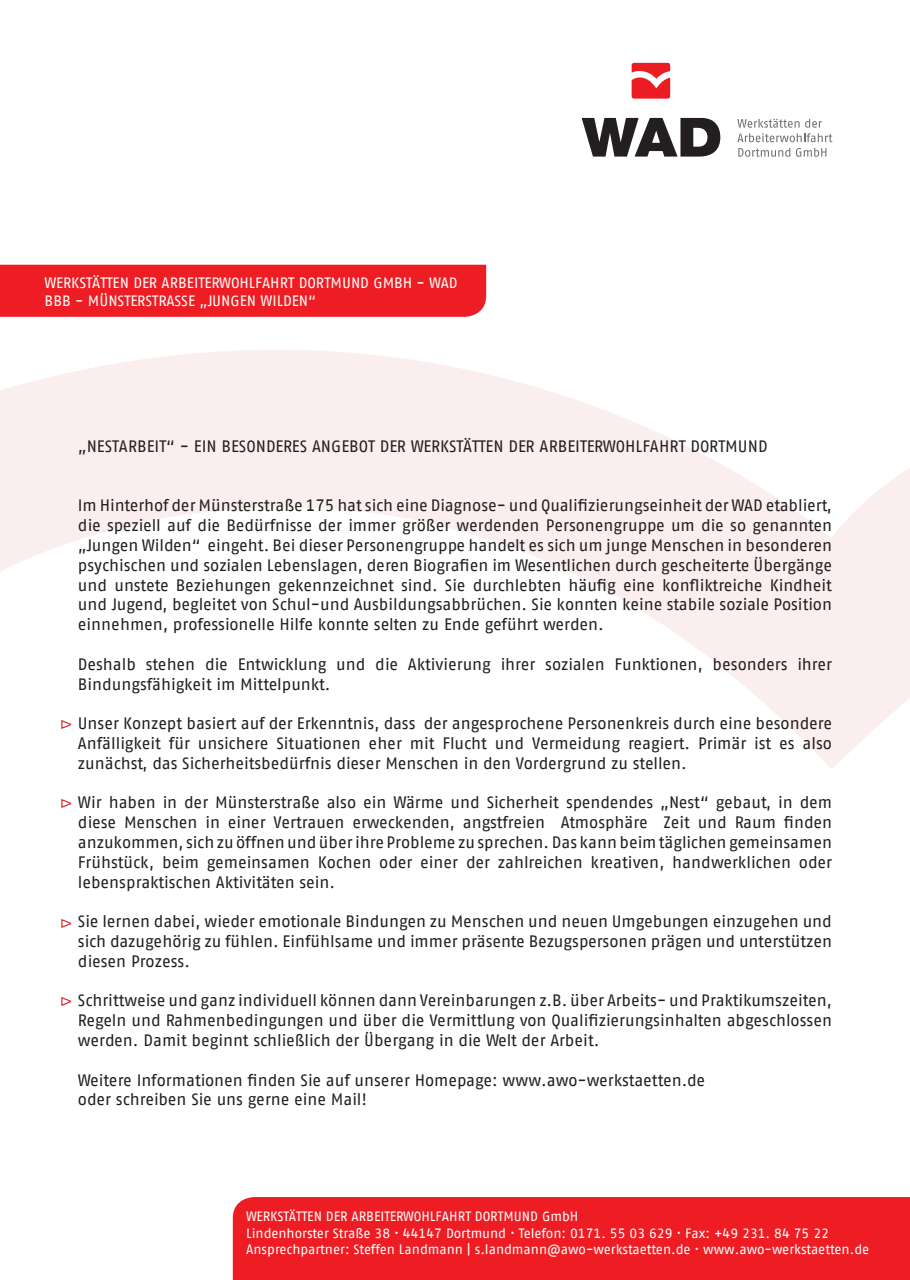
<style>
.page{position:relative;width:910px;height:1280px;background:#fff}
.page>*{position:absolute;margin:0;border:0;box-sizing:border-box;transform-origin:0 0}
.t1{font:16.5px/19.8px "AWO Fago Office";color:#231f20;text-align:justify}
.t2{font:15px "AWO Fago Office";color:#fff}
.t3{font:13.5px "AWO Fago Office";color:#fff}
.t4{font:13.5px "Futura BT";color:#d7171f}
</style>
<div class="page">
<svg style="left:0;top:350px;width:910px;height:419px"></svg>
<div style="left:0;top:265px;width:486px;height:52px;background:#ee1d23"></div>
<svg style="left:632px;top:63px;width:38px;height:36px"></svg>
<svg style="left:582px;top:118px;width:138px;height:39px"></svg>
<svg style="left:737px;top:119px;width:95px;height:23px"></svg>
<svg style="left:738px;top:148px;width:52px;height:9px"></svg>
<svg style="left:796px;top:148px;width:30px;height:9px"></svg>
<div style="left:233px;top:1197px;width:677px;height:83px;background:#ee1d23"></div>
<p class="t2" style="left:45px;top:274px;width:415px">WERKSTÄTTEN DER ARBEITERWOHLFAHRT DORTMUND GMBH - WAD</p>
<p class="t2" style="left:45px;top:292px;width:273px">BBB - MÜNSTERSTRASSE „JUNGEN WILDEN“</p>
<p class="t1" style="left:78px;top:436px;width:691px">„NESTARBEIT“ - EIN BESONDERES ANGEBOT DER WERKSTÄTTEN DER ARBEITERWOHLFAHRT DORTMUND</p>
<p class="t1" style="left:78px;top:496px;width:755px">Im Hinterhof der Münsterstraße 175 hat sich eine Diagnose- und Qualifizierungseinheit der WAD etabliert, die speziell auf die Bedürfnisse der immer größer werdenden Personengruppe um die so genannten „Jungen Wilden“ eingeht. Bei dieser Personengruppe handelt es sich um junge Menschen in besonderen psychischen und sozialen Lebenslagen, deren Biografien im Wesentlichen durch gescheiterte Übergänge und unstete Beziehungen gekennzeichnet sind. Sie durchlebten häufig eine konfliktreiche Kindheit und Jugend, begleitet von Schul-und Ausbildungsabbrüchen. Sie konnten keine stabile soziale Position einnehmen, professionelle Hilfe konnte selten zu Ende geführt werden.</p>
<p class="t1" style="left:78px;top:654px;width:755px">Deshalb stehen die Entwicklung und die Aktivierung ihrer sozialen Funktionen, besonders ihrer<br>Bindungsfähigkeit im Mittelpunkt.</p>
<p class="t1" style="left:78px;top:713px;width:755px">Unser Konzept basiert auf der Erkenntnis, dass der angesprochene Personenkreis durch eine besondere Anfälligkeit für unsichere Situationen eher mit Flucht und Vermeidung reagiert. Primär ist es also zunächst, das Sicherheitsbedürfnis dieser Menschen in den Vordergrund zu stellen.</p>
<p class="t1" style="left:78px;top:793px;width:755px">Wir haben in der Münsterstraße also ein Wärme und Sicherheit spendendes „Nest“ gebaut, in dem diese Menschen in einer Vertrauen erweckenden, angstfreien Atmosphäre Zeit und Raum finden anzukommen, sich zu öffnen und über ihre Probleme zu sprechen. Das kann beim täglichen gemeinsamen Frühstück, beim gemeinsamen Kochen oder einer der zahlreichen kreativen, handwerklichen oder lebenspraktischen Aktivitäten sein.</p>
<p class="t1" style="left:78px;top:911px;width:755px">Sie lernen dabei, wieder emotionale Bindungen zu Menschen und neuen Umgebungen einzugehen und sich dazugehörig zu fühlen. Einfühlsame und immer präsente Bezugspersonen prägen und unterstützen diesen Prozess.</p>
<p class="t1" style="left:78px;top:991px;width:755px">Schrittweise und ganz individuell können dann Vereinbarungen z.B. über Arbeits- und Praktikumszeiten, Regeln und Rahmenbedingungen und über die Vermittlung von Qualifizierungsinhalten abgeschlossen werden. Damit beginnt schließlich der Übergang in die Welt der Arbeit.</p>
<p class="t1" style="left:78px;top:1070px;width:629px">Weitere Informationen finden Sie auf unserer Homepage: www.awo-werkstaetten.de</p>
<p class="t1" style="left:78px;top:1090px;width:291px">oder schreiben Sie uns gerne eine Mail!</p>
<p class="t4" style="left:74px;top:720px;width:11px;rotate:90deg">∆</p>
<p class="t4" style="left:74px;top:798px;width:11px;rotate:90deg">∆</p>
<p class="t4" style="left:74px;top:918px;width:11px;rotate:90deg">∆</p>
<p class="t4" style="left:74px;top:997px;width:11px;rotate:90deg">∆</p>
<p class="t3" style="left:246px;top:1209px;width:334px">WERKSTÄTTEN DER ARBEITERWOHLFAHRT DORTMUND GmbH</p>
<p class="t3" style="left:246px;top:1225px;width:584px">Lindenhorster Straße 38 · 44147 Dortmund · Telefon: 0171. 55 03 629 · Fax: +49 231. 84 75 22</p>
<p class="t3" style="left:246px;top:1241px;width:624px">Ansprechpartner: Steffen Landmann | s.landmann@awo-werkstaetten.de · www.awo-werkstaetten.de</p>
</div>
